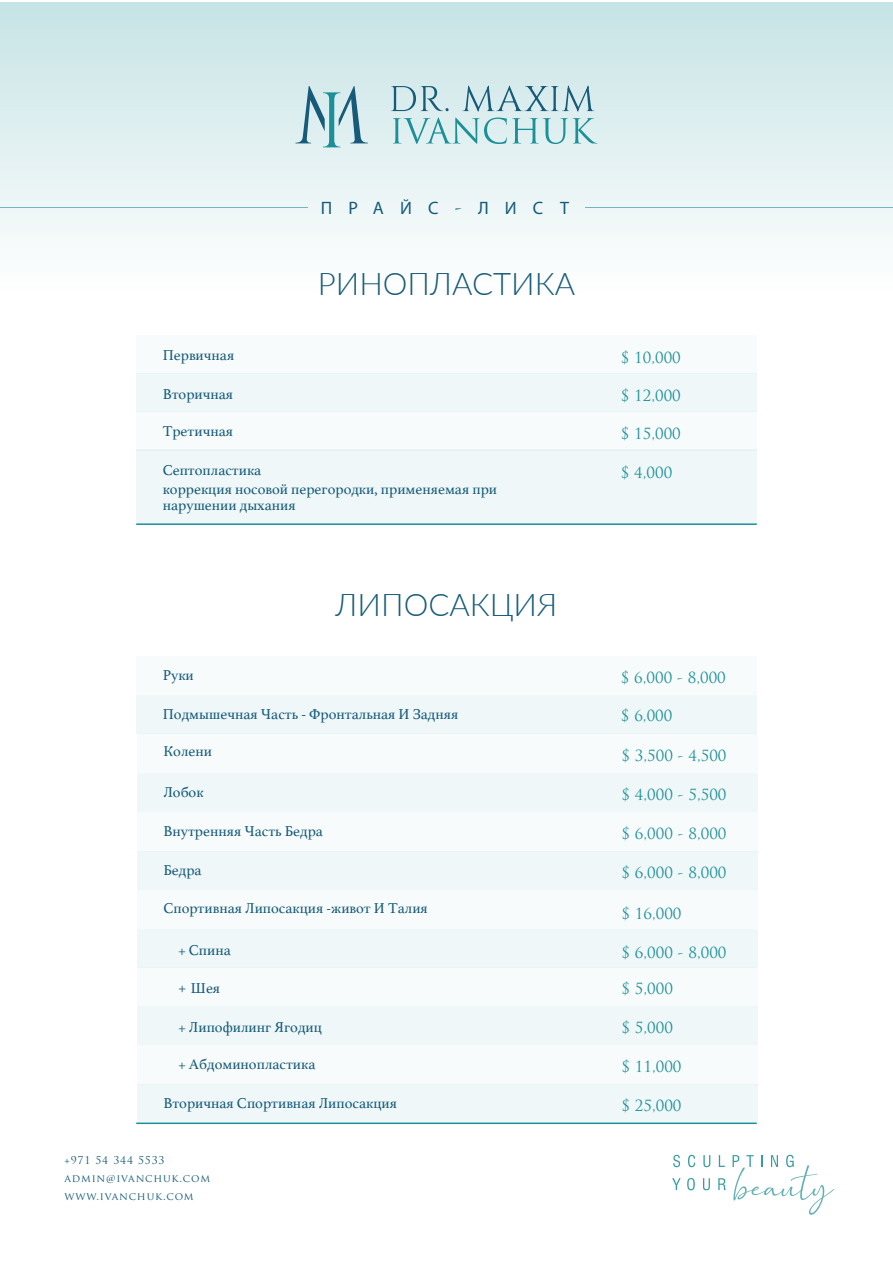
<style>
.page{position:relative;width:893px;height:1263px;background:#fff}
.page>*{position:absolute;margin:0;border:0;box-sizing:border-box;transform-origin:0 0}
.t1{font:300 31.2px "Lato";color:#165b79}
.t2{font:18px "Myriad Pro";letter-spacing:.9em;color:#165b79}
.t3{font:15px/16.5px "Athelas";color:#165b79}
.t4{font:15px "Trajan Pro";color:#1c9098}
.t5{font:10.5px/18px "Trajan Pro";letter-spacing:.08em;color:#165b79}
.s1{font-family:"Trajan Pro"}
</style>
<div class="page">
<div style="left:0;top:3px;width:893px;height:449px;background:linear-gradient(to bottom,#cde6e8,#fff)"></div>
<svg style="left:295px;top:86px;width:73px;height:61px;background:#abccd3"></svg>
<svg style="left:391px;top:86px;width:58px;height:25px"></svg>
<svg style="left:462px;top:86px;width:132px;height:26px;background:#b0ced5"></svg>
<svg style="left:393px;top:118px;width:204px;height:26px;background:#b5dadd"></svg>
<hr style="left:0;top:207px;width:307px;height:1px;background:#1c9098">
<hr style="left:586px;top:207px;width:307px;height:1px;background:#1c9098">
<svg style="left:673px;top:1155px;width:7px;height:12px"></svg>
<svg style="left:688px;top:1155px;width:7px;height:12px"></svg>
<svg style="left:703px;top:1155px;width:7px;height:12px"></svg>
<svg style="left:719px;top:1155px;width:6px;height:12px"></svg>
<svg style="left:672px;top:1178px;width:9px;height:12px"></svg>
<svg style="left:687px;top:1178px;width:8px;height:12px"></svg>
<svg style="left:703px;top:1178px;width:7px;height:12px"></svg>
<svg style="left:718px;top:1178px;width:8px;height:12px"></svg>
<svg style="left:733px;top:1155px;width:101px;height:60px"></svg>
<div style="left:136px;top:373px;width:621px;height:39px;background:#eff7f8"></div>
<div style="left:136px;top:335px;width:621px;height:38px;background:#f8fbfc"></div>
<div style="left:136px;top:412px;width:621px;height:39px;background:#f8fbfc"></div>
<div style="left:136px;top:449px;width:621px;height:75px;background:#eff7f8"></div>
<div style="left:136px;top:656px;width:621px;height:38px;background:#f8fbfc"></div>
<div style="left:136px;top:694px;width:621px;height:39px;background:#eff7f8"></div>
<div style="left:137px;top:733px;width:620px;height:40px;background:#f8fbfc"></div>
<div style="left:137px;top:773px;width:620px;height:39px;background:#eff7f8"></div>
<div style="left:137px;top:851px;width:620px;height:39px;background:#eff7f8"></div>
<div style="left:137px;top:812px;width:620px;height:39px;background:#f8fbfc"></div>
<div style="left:137px;top:890px;width:620px;height:39px;background:#f8fbfc"></div>
<div style="left:137px;top:929px;width:620px;height:39px;background:#eff7f8"></div>
<div style="left:137px;top:967px;width:620px;height:39px;background:#f8fbfc"></div>
<div style="left:137px;top:1006px;width:620px;height:39px;background:#eff7f8"></div>
<div style="left:137px;top:1045px;width:620px;height:39px;background:#f8fbfc"></div>
<div style="left:137px;top:1084px;width:620px;height:39px;background:#eff7f8"></div>
<hr style="left:136px;top:523px;width:621px;height:2px;background:#1c9098">
<hr style="left:136px;top:1122px;width:621px;height:2px;background:#1c9098">
<p class="t2" style="left:321px;top:196px;width:250px">ПРАЙС<span class="s1">-</span>ЛИСТ</p>
<h1 class="t1" style="left:318px;top:262px;width:259px">РИНОПЛАСТИКА</h1>
<p class="t3" style="left:163px;top:346px;width:73px">Первичная</p>
<p class="t4" style="left:621px;top:348px;width:62px">$ 10,000</p>
<p class="t3" style="left:163px;top:385px;width:72px">Вторичная</p>
<p class="t4" style="left:621px;top:386px;width:62px">$ 12,000</p>
<p class="t3" style="left:163px;top:422px;width:72px">Третичная</p>
<p class="t4" style="left:621px;top:424px;width:62px">$ 15,000</p>
<p class="t3" style="left:163px;top:461px;width:100px">Септопластика</p>
<p class="t4" style="left:621px;top:463px;width:53px">$ 4,000</p>
<p class="t3" style="left:163px;top:480px;width:336px">коррекция носовой перегородки, применяемая при нарушении дыхания</p>
<h1 class="t1" style="left:336px;top:583px;width:223px">ЛИПОСАКЦИЯ</h1>
<p class="t3" style="left:163px;top:666px;width:33px">Руки</p>
<p class="t4" style="left:621px;top:667px;width:107px">$ 6,000 - 8,000</p>
<p class="t3" style="left:163px;top:705px;width:297px">Подмышечная Часть - Фронтальная И Задняя</p>
<p class="t4" style="left:621px;top:706px;width:53px">$ 6,000</p>
<p class="t3" style="left:163px;top:742px;width:50px">Колени</p>
<p class="t4" style="left:621px;top:745px;width:107px">$ 3,500 - 4,500</p>
<p class="t3" style="left:163px;top:783px;width:42px">Лобок</p>
<p class="t4" style="left:621px;top:785px;width:107px">$ 4,000 - 5,500</p>
<p class="t3" style="left:163px;top:822px;width:161px">Внутренняя Часть Бедра</p>
<p class="t4" style="left:621px;top:824px;width:107px">$ 6,000 - 8,000</p>
<p class="t3" style="left:163px;top:862px;width:40px">Бедра</p>
<p class="t4" style="left:621px;top:863px;width:107px">$ 6,000 - 8,000</p>
<p class="t3" style="left:163px;top:899px;width:266px">Спортивная Липосакция -живот И Талия</p>
<p class="t3" style="left:178px;top:941px;width:54px">+ Спина</p>
<p class="t4" style="left:621px;top:943px;width:107px">$ 6,000 - 8,000</p>
<p class="t3" style="left:178px;top:979px;width:43px"><span class="s1">+</span> Шея</p>
<p class="t4" style="left:621px;top:979px;width:53px">$ 5,000</p>
<p class="t3" style="left:178px;top:1018px;width:145px">+ Липофилинг Ягодиц</p>
<p class="t4" style="left:621px;top:1018px;width:53px">$ 5,000</p>
<p class="t3" style="left:178px;top:1055px;width:139px">+ Абдоминопластика</p>
<p class="t4" style="left:621px;top:1057px;width:62px">$ 11,000</p>
<p class="t3" style="left:163px;top:1095px;width:235px">Вторичная Спортивная Липосакция</p>
<p class="t4" style="left:621px;top:1096px;width:62px">$ 25,000</p>
<p class="t4" style="left:621px;top:904px;width:62px">$ 16,000</p>
<p class="t5" style="left:65px;top:1151px;width:147px">+971 54 344 5533<br>ADMIN@IVANCHUK.COM<br>WWW.IVANCHUK.COM</p>
</div>
